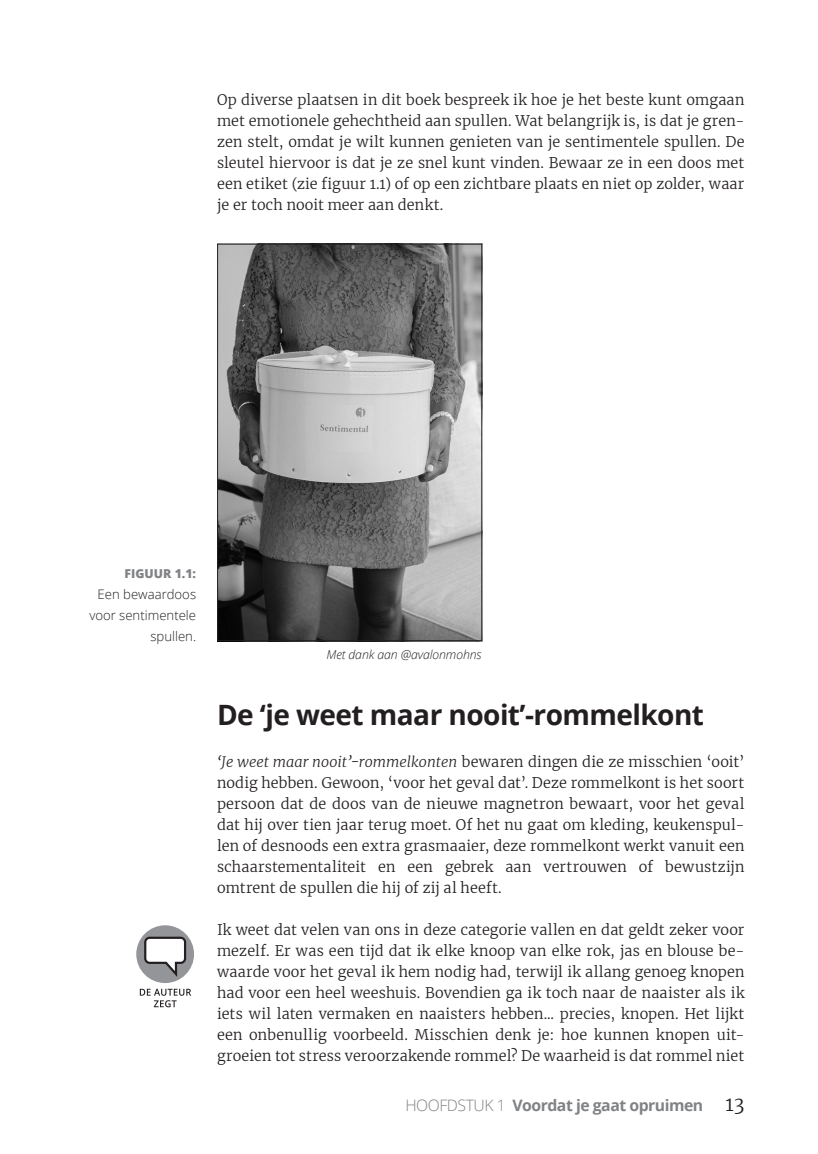
<style>
.page{position:relative;width:818px;height:1154px;background:#fff}
.page>*{position:absolute;margin:0;border:0;box-sizing:border-box;transform-origin:0 0}
.t1{font:700 28px "Open Sans";letter-spacing:-.02em;color:#231f20}
.t2{font:700 15.75px "Open Sans";letter-spacing:-.03em;color:#808285}
.t3{font:300 15.75px "Open Sans";color:#808285}
.t4{font:300 14.35px/21px "Merriweather";letter-spacing:.01em;color:#231f20;text-align:justify}
.t5{font:300 13.12px/21px "Open Sans";color:#231f20;text-align:right}
.t6{font:italic 300 12.25px "Open Sans";letter-spacing:-.005em;color:#231f20}
.t7{font:800 12.25px "Open Sans";color:#808285}
.s1{font-style:italic}
.s2{font-weight:300}
.s3{font-family:"Merriweather";font-weight:300;font-size:19.25px;color:#231f20}
</style>
<div class="page">
<img style="left:219px;top:246px;width:261px;height:393px">
<div style="left:217px;top:244px;width:265px;height:397px;border:1px solid #231f20"></div>
<div style="left:136px;top:925px;width:58px;height:57px;background:#939598;border-radius:50%"></div>
<svg style="left:144px;top:936px;width:42px;height:40px"></svg>
<svg style="left:140px;top:988px;width:51px;height:19px"></svg>
<p class="t4" style="left:217px;top:89px;width:528px">Op diverse plaatsen in dit boek bespreek ik hoe je het beste kunt omgaan met emotionele gehechtheid aan spullen. Wat belangrijk is, is dat je gren&shy;zen stelt, omdat je wilt kunnen genieten van je sentimentele spullen. De sleutel hiervoor is dat je ze snel kunt vinden. Bewaar ze in een doos met een etiket (zie figuur 1.1) of op een zichtbare plaats en niet op zolder, waar je er toch nooit meer aan denkt.</p>
<p class="t7" style="left:125px;top:564px;width:73px">FIGUUR 1.1:</p>
<p class="t5" style="left:89px;top:583px;width:108px">Een bewaardoos voor sentimentele spullen.</p>
<p class="t6" style="left:326px;top:645px;width:156px">Met dank aan @avalonmohns</p>
<h1 class="t1" style="left:217px;top:695px;width:488px">De ‘je weet maar nooit’-rommelkont</h1>
<p class="t4" style="left:217px;top:751px;width:528px"><span class="s1">‘Je weet maar nooit’-rommelkonten</span> bewaren dingen die ze misschien ‘ooit’ nodig hebben. Gewoon, ‘voor het geval dat’. Deze rommelkont is het soort persoon dat de doos van de nieuwe magnetron bewaart, voor het geval dat hij over tien jaar terug moet. Of het nu gaat om kleding, keukenspul&shy;len of desnoods een extra grasmaaier, deze rommelkont werkt vanuit een schaarstementaliteit en een gebrek aan vertrouwen of bewustzijn omtrent de spullen die hij of zij al heeft.</p>
<p class="t4" style="left:217px;top:919px;width:528px">Ik weet dat velen van ons in deze categorie vallen en dat geldt zeker voor mezelf. Er was een tijd dat ik elke knoop van elke rok, jas en blouse be&shy;waarde voor het geval ik hem nodig had, terwijl ik allang genoeg knopen had voor een heel weeshuis. Bovendien ga ik toch naar de naaister als ik iets wil laten vermaken en naaisters hebben... precies, knopen. Het lijkt een onbenullig voorbeeld. Misschien denk je: hoe kunnen knopen uit&shy;groeien tot stress veroorzakende rommel? De waarheid is dat rommel niet</p>
<p class="t3" style="left:405px;top:1093px;width:22px">Hoofdst</p>
<p class="t2" style="left:473px;top:1093px;width:272px"><span class="s2">uk 1</span> Voordat je gaat opruimen <span class="s3">13</span></p>
</div>
